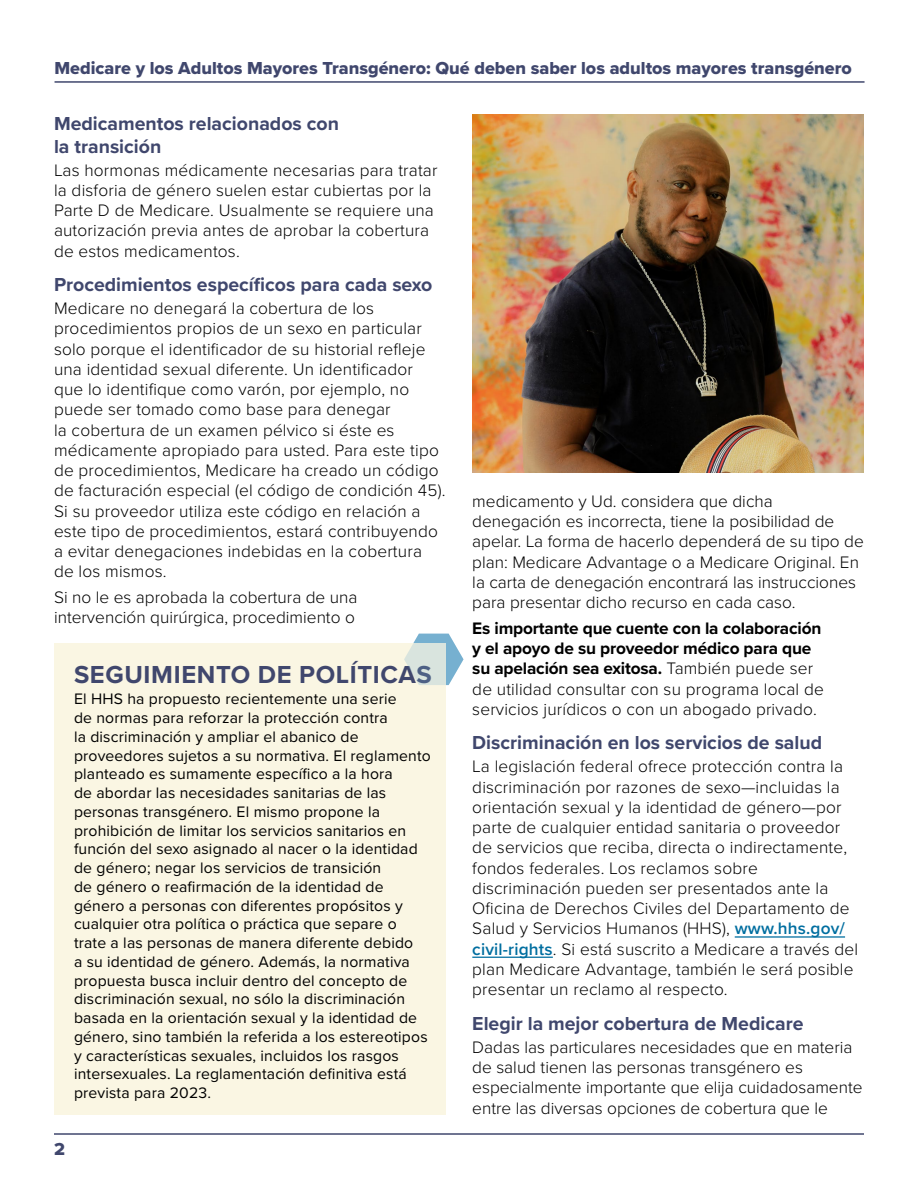
<style>
.page{position:relative;width:918px;height:1188px;background:#fff}
.page>*{position:absolute;margin:0;border:0;box-sizing:border-box;transform-origin:0 0}
.t1{font:700 25.5px "Proxima Nova";letter-spacing:.025em;color:#40476d}
.t2{font:700 19.5px/22.5px "Proxima Nova";color:#40476d}
.t3{font:18px "Proxima Nova Extrabld";color:#40476d}
.t4{font:300 17.25px/20.2px "Proxima Nova";letter-spacing:.01em;color:#000}
.t5{font:700 17.25px/20.2px "Proxima Nova";letter-spacing:-.01em;color:#000}
.t6{font:15.75px/18.8px "Proxima Nova";letter-spacing:.01em;color:#000}
.s1{font-weight:300}
.s2{font-weight:600;color:#006ea0}
</style>
<div class="page">
<div style="left:55px;top:644px;width:391px;height:471px;background:#faf6e3"></div>
<hr style="left:735px;top:936px;width:110px;height:2px;background:#006ea0">
<hr style="left:472px;top:957px;width:81px;height:1px;background:#006ea0">
<hr style="left:54px;top:1133px;width:810px;height:2px;background:#40476d">
<hr style="left:55px;top:81px;width:810px;height:2px;background:#40476d">
<img style="left:472px;top:115px;width:392px;height:358px">
<svg style="left:404px;top:634px;width:59px;height:51px"></svg>
<p class="t3" style="left:55px;top:55px;width:799px">Medicare y los Adultos Mayores Transgénero: Qué deben saber los adultos mayores transgénero</p>
<p class="t2" style="left:54px;top:112px;width:287px">Medicamentos relacionados con la transición</p>
<p class="t4" style="left:54px;top:159px;width:385px">Las hormonas médicamente necesarias para tratar la disforia de género suelen estar cubiertas por la Parte D de Medicare. Usualmente se requiere una autorización previa antes de aprobar la cobertura de estos medicamentos.</p>
<p class="t2" style="left:54px;top:273px;width:380px">Procedimientos específicos para cada sexo</p>
<p class="t4" style="left:54px;top:297px;width:393px">Medicare no denegará la cobertura de los procedimientos propios de un sexo en particular solo porque el identificador de su historial refleje una identidad sexual diferente. Un identificador que lo identifique como varón, por ejemplo, no puede ser tomado como base para denegar<br>la cobertura de un examen pélvico si éste es médicamente apropiado para usted. Para este tipo de procedimientos, Medicare ha creado un código de facturación especial (el código de condición 45).<br>Si su proveedor utiliza este código en relación a este tipo de procedimientos, estará contribuyendo a evitar denegaciones indebidas en la cobertura de los mismos.</p>
<p class="t4" style="left:54px;top:586px;width:305px">Si no le es aprobada la cobertura de una intervención quirúrgica, procedimiento o</p>
<h1 class="t1" style="left:74px;top:656px;width:359px">SEGUIMIENTO DE POLÍTICAS</h1>
<p class="t6" style="left:74px;top:689px;width:358px">El HHS ha propuesto recientemente una serie<br>de normas para reforzar la protección contra<br>la discriminación y ampliar el abanico de proveedores sujetos a su normativa. El reglamento planteado es sumamente específico a la hora<br>de abordar las necesidades sanitarias de las personas transgénero. El mismo propone la prohibición de limitar los servicios sanitarios en función del sexo asignado al nacer o la identidad de género; negar los servicios de transición<br>de género o reafirmación de la identidad de género a personas con diferentes propósitos y cualquier otra política o práctica que separe o trate a las personas de manera diferente debido<br>a su identidad de género. Además, la normativa propuesta busca incluir dentro del concepto de discriminación sexual, no sólo la discriminación basada en la orientación sexual y la identidad de género, sino también la referida a los estereotipos y características sexuales, incluidos los rasgos intersexuales. La reglamentación definitiva está prevista para 2023.</p>
<p class="t3" style="left:54px;top:1136px;width:12px">2</p>
<p class="t4" style="left:472px;top:490px;width:393px">medicamento y Ud. considera que dicha denegación es incorrecta, tiene la posibilidad de apelar. La forma de hacerlo dependerá de su tipo de plan: Medicare Advantage o a Medicare Original. En la carta de denegación encontrará las instrucciones para presentar dicho recurso en cada caso.</p>
<p class="t5" style="left:472px;top:618px;width:353px">Es importante que cuente con la colaboración y el apoyo de su proveedor médico para que su apelación sea exitosa. <span class="s1">También puede ser de utilidad consultar con su programa local de servicios jurídicos o con un abogado privado.</span></p>
<p class="t2" style="left:472px;top:731px;width:351px">Discriminación en los servicios de salud</p>
<p class="t4" style="left:472px;top:756px;width:387px">La legislación federal ofrece protección contra la discriminación por razones de sexo—incluidas la orientación sexual y la identidad de género—por parte de cualquier entidad sanitaria o proveedor de servicios que reciba, directa o indirectamente, fondos federales. Los reclamos sobre discriminación pueden ser presentados ante la Oficina de Derechos Civiles del Departamento de Salud y Servicios Humanos (HHS), <span class="s2">www.hhs.gov/ civil-rights</span>. Si está suscrito a Medicare a través del plan Medicare Advantage, también le será posible presentar un reclamo al respecto.</p>
<p class="t2" style="left:472px;top:1012px;width:333px">Elegir la mejor cobertura de Medicare</p>
<p class="t4" style="left:472px;top:1036px;width:392px">Dadas las particulares necesidades que en materia de salud tienen las personas transgénero es especialmente importante que elija cuidadosamente entre las diversas opciones de cobertura que le</p>
</div>
